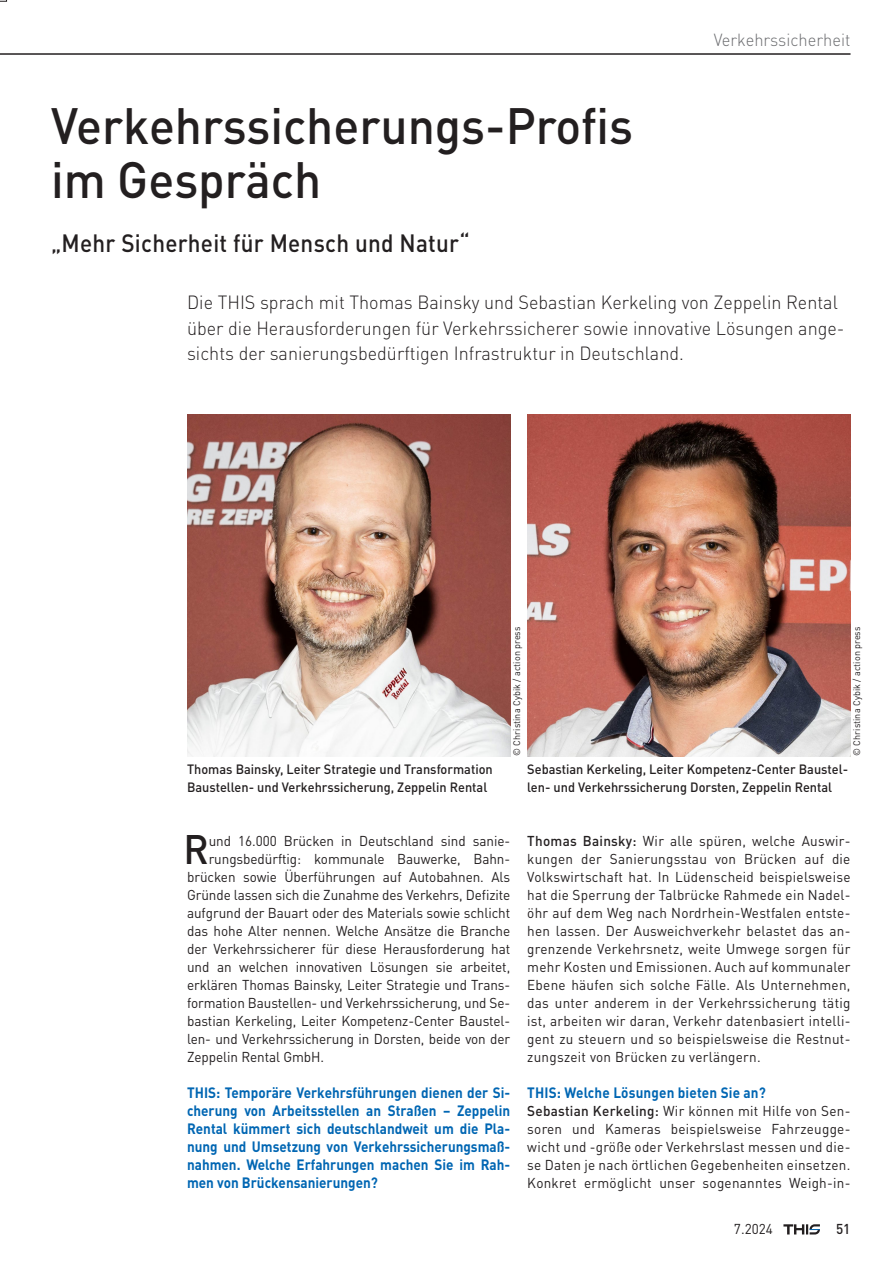
<style>
.page{position:relative;width:893px;height:1263px;background:#fff}
.page>*{position:absolute;margin:0;border:0;box-sizing:border-box;transform-origin:0 0}
.t1{font:500 50.4px/54px "DIN Pro";color:#231f20;scale:.95 1}
.t2{font:500 40.65px "DIN Pro";color:#231f20;scale:.95 1}
.t3{font:500 24.75px "DIN Pro";letter-spacing:.01em;color:#231f20;scale:.91 1}
.t4{font:300 18.9px/25.5px "DIN Pro";color:#231f20;scale:.95 1}
.t5{font:300 17.4px "DIN Pro";color:#6c6d70;scale:.95 1}
.t6{font:700 14.85px/18px "DIN Pro";color:#0166b3;text-align:justify;scale:.91 1}
.t7{font:14.1px/18px "DIN Pro";letter-spacing:-.005em;color:#231f20;text-align:justify;scale:.95 1}
.t8{font:500 14.1px "DIN Pro";color:#231f20;scale:.95 1}
.t9{font:500 13.35px/18px "DIN Pro";color:#231f20;scale:.95 1}
.t10{font:9.45px "DIN Pro";letter-spacing:.01em;color:#231f20;scale:.95 1}
.s1{font-weight:500}
</style>
<div class="page">
<hr style="left:0;top:54px;width:850px;height:1px;background:#231f20">
<svg style="left:783px;top:1224px;width:37px;height:10px"></svg>
<img style="left:187px;top:414px;width:323px;height:342px">
<img style="left:527px;top:414px;width:323px;height:342px">
<h1 class="t1" style="left:51px;top:97px;width:614px">Verkehrssicherungs-Profis im Gespräch</h1>
<h3 class="t3" style="left:51px;top:226px;width:462px">„Mehr Sicherheit für Mensch und Natur“</h3>
<p class="t5" style="left:714px;top:28px;width:145px">Verkehrssicherheit</p>
<h3 class="t4" style="left:187px;top:289px;width:694px">Die THIS sprach mit Thomas Bainsky und Sebastian Kerkeling von Zeppelin Rental über die Herausforderungen für Verkehrssicherer sowie innovative Lösungen ange&shy;sichts der sanierungsbedürftigen Infrastruktur in Deutschland.</h3>
<p class="t10" style="left:510px;top:756px;width:138px;rotate:-90deg">© Christina Cybik / action press</p>
<p class="t10" style="left:850px;top:756px;width:138px;rotate:-90deg">© Christina Cybik / action press</p>
<p class="t9" style="left:187px;top:760px;width:323px">Thomas Bainsky, Leiter Strategie und Transformation<br>Baustellen- und Verkehrssicherung, Zeppelin Rental</p>
<h2 class="t2" style="left:183px;top:822px;width:28px">R</h2>
<p class="t7" style="left:209px;top:831px;width:319px">und 16.000 Brücken in Deutschland sind sanie-</p>
<p class="t7" style="left:209px;top:849px;width:319px">rungsbedürftig: kommunale Bauwerke, Bahn-</p>
<p class="t7" style="left:187px;top:867px;width:342px">brücken sowie Überführungen auf Autobahnen. Als</p>
<p class="t7" style="left:187px;top:885px;width:342px">Gründe lassen sich die Zunahme des Verkehrs, Defizite</p>
<p class="t7" style="left:187px;top:903px;width:342px">aufgrund der Bauart oder des Materials sowie schlicht</p>
<p class="t7" style="left:187px;top:921px;width:342px">das hohe Alter nennen. Welche Ansätze die Branche</p>
<p class="t7" style="left:187px;top:939px;width:342px">der Verkehrssicherer für diese Herausforderung hat</p>
<p class="t7" style="left:187px;top:957px;width:342px">und an welchen innovativen Lösungen sie arbeitet,</p>
<p class="t7" style="left:187px;top:975px;width:342px">erklären Thomas Bainsky, Leiter Strategie und Trans-</p>
<p class="t7" style="left:187px;top:993px;width:342px">formation Baustellen- und Verkehrssicherung, und Se-</p>
<p class="t7" style="left:187px;top:1011px;width:342px">bastian Kerkeling, Leiter Kompetenz-Center Baustel-</p>
<p class="t7" style="left:187px;top:1029px;width:342px">len- und Verkehrssicherung in Dorsten, beide von der</p>
<p class="t7" style="left:187px;top:1047px;width:146px">Zeppelin Rental GmbH.</p>
<p class="t6" style="left:187px;top:1083px;width:357px">THIS: Temporäre Verkehrsführungen dienen der Si&shy;cherung von Arbeitsstellen an Straßen – Zeppelin Rental kümmert sich deutschlandweit um die Pla&shy;nung und Umsetzung von Verkehrssicherungsmaß&shy;nahmen. Welche Erfahrungen machen Sie im Rah&shy;men von Brückensanierungen?</p>
<p class="t9" style="left:527px;top:760px;width:339px">Sebastian Kerkeling, Leiter Kompetenz-Center Baustel&shy;len- und Verkehrssicherung Dorsten, Zeppelin Rental</p>
<p class="t7" style="left:527px;top:831px;width:342px"><span class="s1">Thomas Bainsky:</span> Wir alle spüren, welche Auswir&shy;kungen der Sanierungsstau von Brücken auf die Volkswirtschaft hat. In Lüdenscheid beispielsweise hat die Sperrung der Talbrücke Rahmede ein Nadel&shy;öhr auf dem Weg nach Nordrhein-Westfalen entste&shy;hen lassen. Der Ausweichverkehr belastet das an&shy;grenzende Verkehrsnetz, weite Umwege sorgen für mehr Kosten und Emissionen. Auch auf kommunaler Ebene häufen sich solche Fälle. Als Unternehmen, das unter anderem in der Verkehrssicherung tätig ist, arbeiten wir daran, Verkehr datenbasiert intelli&shy;gent zu steuern und so beispielsweise die Restnut&shy;zungszeit von Brücken zu verlängern.</p>
<p class="t6" style="left:527px;top:1083px;width:264px">THIS: Welche Lösungen bieten Sie an?</p>
<p class="t7" style="left:527px;top:1101px;width:342px"><span class="s1">Sebastian Kerkeling:</span> Wir können mit Hilfe von Sen&shy;soren und Kameras beispielsweise Fahrzeugge&shy;wicht und -größe oder Verkehrslast messen und die&shy;se Daten je nach örtlichen Gegebenheiten einsetzen.<br>Konkret ermöglicht unser sogenanntes Weigh-in-</p>
<p class="t7" style="left:734px;top:1220px;width:42px">7.2024</p>
<p class="t8" style="left:836px;top:1220px;width:17px">51</p>
</div>
